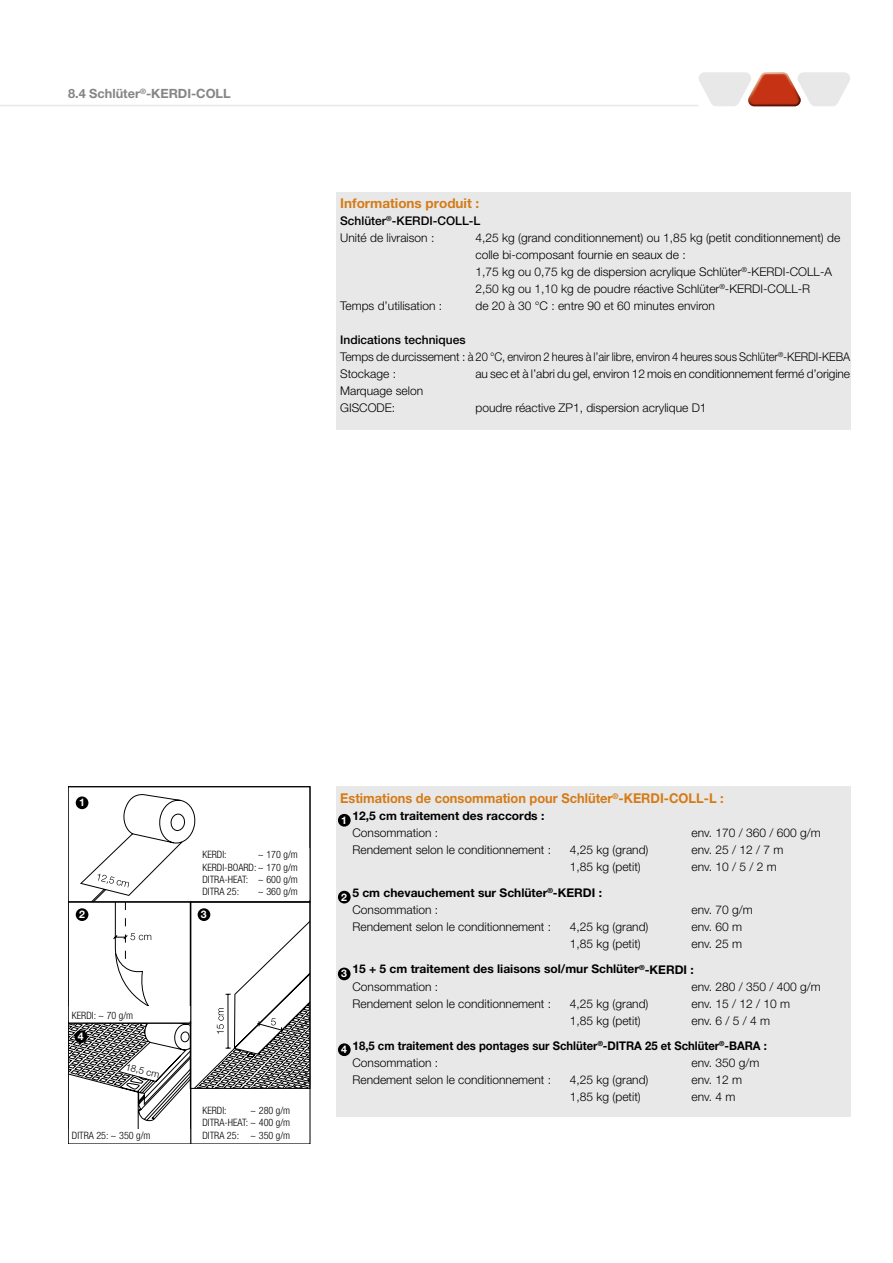
<style>
.page{position:relative;width:893px;height:1263px;background:#fff}
.page>*{position:absolute;margin:0;border:0;box-sizing:border-box;transform-origin:0 0}
.t1{font:700 13.5px "Helvetica Neue LT Pro";color:#d57b16;scale:.95 1}
.t2{font:700 13.5px "Helvetica Neue LT Pro";color:#d57b16}
.t3{font:700 12.75px "Helvetica Neue LT Pro";color:#858585}
.t4{font:300 12px/17px "Helvetica Neue LT Pro";color:#000}
.t5{font:700 12px/25.5px "Helvetica Neue LT Pro";color:#000}
.t6{font:500 12px/17px "Helvetica Neue LT Pro";color:#000}
.t7{font:700 10.5px "Helvetica Neue LT Pro";color:#fff}
.t8{font:300 condensed 10.2px/12.1px "Helvetica Neue LT Pro";color:#000;text-align:justify}
.t9{font:300 9.6px "Helvetica Neue LT Pro";color:#000}
.s1{font-weight:300}
.s2{font-weight:500}
</style>
<div class="page">
<hr style="left:0;top:105px;width:699px;height:1px;background:#e8e8e8">
<svg style="left:699px;top:72px;width:151px;height:35px"></svg>
<div style="left:336px;top:192px;width:514px;height:237px;background:#e8e8e8"></div>
<svg style="left:70px;top:794px;width:238px;height:348px"></svg>
<div style="left:68px;top:787px;width:242px;height:357px;border:1px solid #000"></div>
<div style="left:336px;top:787px;width:514px;height:330px;background:#e8e8e8"></div>
<div style="left:338px;top:1043px;width:13px;height:13px;background:#000;border-radius:50%"></div>
<div style="left:75px;top:1030px;width:12px;height:13px;background:#000;border-radius:50%"></div>
<div style="left:338px;top:967px;width:13px;height:13px;background:#000;border-radius:50%"></div>
<div style="left:198px;top:908px;width:12px;height:13px;background:#000;border-radius:50%"></div>
<div style="left:338px;top:891px;width:13px;height:12px;background:#000;border-radius:50%"></div>
<div style="left:76px;top:908px;width:12px;height:13px;background:#000;border-radius:50%"></div>
<div style="left:338px;top:814px;width:13px;height:12px;background:#000;border-radius:50%"></div>
<div style="left:76px;top:796px;width:12px;height:13px;background:#000;border-radius:50%"></div>
<p class="t3" style="left:68px;top:86px;width:164px">8.4 Schlüter<sup>®</sup>-KERDI-COLL</p>
<p class="t2" style="left:340px;top:195px;width:141px">Informations produit :</p>
<p class="t6" style="left:340px;top:212px;width:142px">Schlüter<sup>®</sup>-KERDI-COLL-L<br><span class="s1">Unité de livraison :</span></p>
<p class="t4" style="left:475px;top:229px;width:366px">4,25 kg (grand conditionnement) ou 1,85 kg (petit conditionnement) de colle bi-composant fournie en seaux de :<br>1,75 kg ou 0,75 kg de dispersion acrylique Schlüter<sup>®</sup>-KERDI-COLL-A 2,50 kg ou 1,10 kg de poudre réactive Schlüter<sup>®</sup>-KERDI-COLL-R</p>
<p class="t4" style="left:340px;top:297px;width:103px">Temps d’utilisation :</p>
<p class="t4" style="left:475px;top:297px;width:241px">de 20 à 30 °C : entre 90 et 60 minutes environ</p>
<p class="t4" style="left:340px;top:331px;width:511px"><span class="s2">Indications techniques<br></span>Temps de durcissement : à 20 °C, environ 2 heures à l’air libre, environ 4 heures sous Schlüter<sup>®</sup>-KERDI-KEBA<br>Stockage :</p>
<p class="t4" style="left:475px;top:365px;width:376px">au sec et à l’abri du gel, environ 12 mois en conditionnement fermé d’origine</p>
<p class="t4" style="left:340px;top:382px;width:84px">Marquage selon<br>GISCODE:</p>
<p class="t4" style="left:475px;top:399px;width:233px">poudre réactive ZP1, dispersion acrylique D1</p>
<p class="t7" style="left:79px;top:796px;width:7px">1</p>
<p class="t7" style="left:79px;top:908px;width:7px">2</p>
<p class="t8" style="left:72px;top:1009px;width:63px">KERDI: ~ 70 g/m</p>
<p class="t7" style="left:78px;top:1030px;width:7px">4</p>
<p class="t9" style="left:127px;top:1060px;width:36px;rotate:14deg">18,5 cm</p>
<p class="t8" style="left:72px;top:1129px;width:80px">DITRA 25: ~ 350 g/m</p>
<p class="t8" style="left:202px;top:849px;width:97px;text-indent:55px">~ 170 g/m KERDI-BOARD: ~ 170 g/m DITRA-HEAT: ~ 600 g/m DITRA 25:</p>
<p class="t8" style="left:202px;top:849px;width:26px">KERDI:</p>
<p class="t8" style="left:258px;top:885px;width:41px">~ 360 g/m</p>
<p class="t7" style="left:201px;top:908px;width:7px">3</p>
<p class="t8" style="left:202px;top:1104px;width:89px;text-indent:48px">~ 280 g/m DITRA-HEAT: ~ 400 g/m DITRA 25: ~ 350 g/m</p>
<p class="t8" style="left:202px;top:1104px;width:26px">KERDI:</p>
<p class="t1" style="left:340px;top:790px;width:405px">Estimations de consommation pour Schlüter<sup>®</sup>-KERDI-COLL-L :</p>
<p class="t5" style="left:352px;top:803px;width:193px">12,5 cm traitement des raccords :</p>
<p class="t4" style="left:352px;top:824px;width:87px">Consommation :</p>
<p class="t4" style="left:691px;top:824px;width:131px">env. 170 / 360 / 600 g/m</p>
<p class="t4" style="left:352px;top:841px;width:200px">Rendement selon le conditionnement :</p>
<p class="t4" style="left:570px;top:841px;width:80px">4,25 kg (grand)</p>
<p class="t4" style="left:691px;top:841px;width:94px">env. 25 / 12 / 7 m</p>
<p class="t4" style="left:570px;top:858px;width:72px">1,85 kg (petit)</p>
<p class="t4" style="left:691px;top:858px;width:87px">env. 10 / 5 / 2 m</p>
<p class="t5" style="left:352px;top:884px;width:251px;line-height:17px">5 cm chevauchement sur Schlüter<sup>®</sup>-KERDI :<br><span class="s1">Consommation :</span></p>
<p class="t7" style="left:341px;top:813px;width:7px">1</p>
<p class="t7" style="left:341px;top:890px;width:7px">2</p>
<p class="t4" style="left:691px;top:901px;width:63px">env. 70 g/m</p>
<p class="t4" style="left:352px;top:918px;width:200px">Rendement selon le conditionnement :</p>
<p class="t4" style="left:570px;top:918px;width:80px">4,25 kg (grand)</p>
<p class="t4" style="left:691px;top:918px;width:52px">env. 60 m</p>
<p class="t4" style="left:570px;top:935px;width:72px">1,85 kg (petit)</p>
<p class="t5" style="left:352px;top:931px;width:391px;text-indent:339px"><span class="s1">env. 25 m<br></span>15 + 5 cm traitement des liaisons sol/mur Schlüter<sup>®</sup>-KERDI :</p>
<p class="t4" style="left:352px;top:977px;width:87px">Consommation :</p>
<p class="t4" style="left:691px;top:977px;width:131px">env. 280 / 350 / 400 g/m</p>
<p class="t4" style="left:352px;top:994px;width:200px">Rendement selon le conditionnement :</p>
<p class="t4" style="left:570px;top:994px;width:80px">4,25 kg (grand)</p>
<p class="t4" style="left:691px;top:994px;width:100px">env. 15 / 12 / 10 m</p>
<p class="t4" style="left:570px;top:1011px;width:72px">1,85 kg (petit)</p>
<p class="t7" style="left:341px;top:967px;width:7px">3</p>
<p class="t5" style="left:352px;top:1007px;width:419px;text-align:right"><span class="s1">env. 6 / 5 / 4 m<br></span>18,5 cm traitement des pontages sur Schlüter<sup>®</sup>-DITRA 25 et Schlüter<sup>®</sup>-BARA :</p>
<p class="t4" style="left:352px;top:1054px;width:87px">Consommation :</p>
<p class="t4" style="left:691px;top:1054px;width:70px">env. 350 g/m</p>
<p class="t4" style="left:352px;top:1071px;width:200px">Rendement selon le conditionnement :</p>
<p class="t4" style="left:570px;top:1071px;width:80px">4,25 kg (grand)</p>
<p class="t4" style="left:691px;top:1071px;width:52px">env. 12 m</p>
<p class="t4" style="left:570px;top:1088px;width:72px">1,85 kg (petit)</p>
<p class="t4" style="left:691px;top:1088px;width:46px">env. 4 m</p>
<p class="t7" style="left:341px;top:1043px;width:7px">4</p>
</div>
